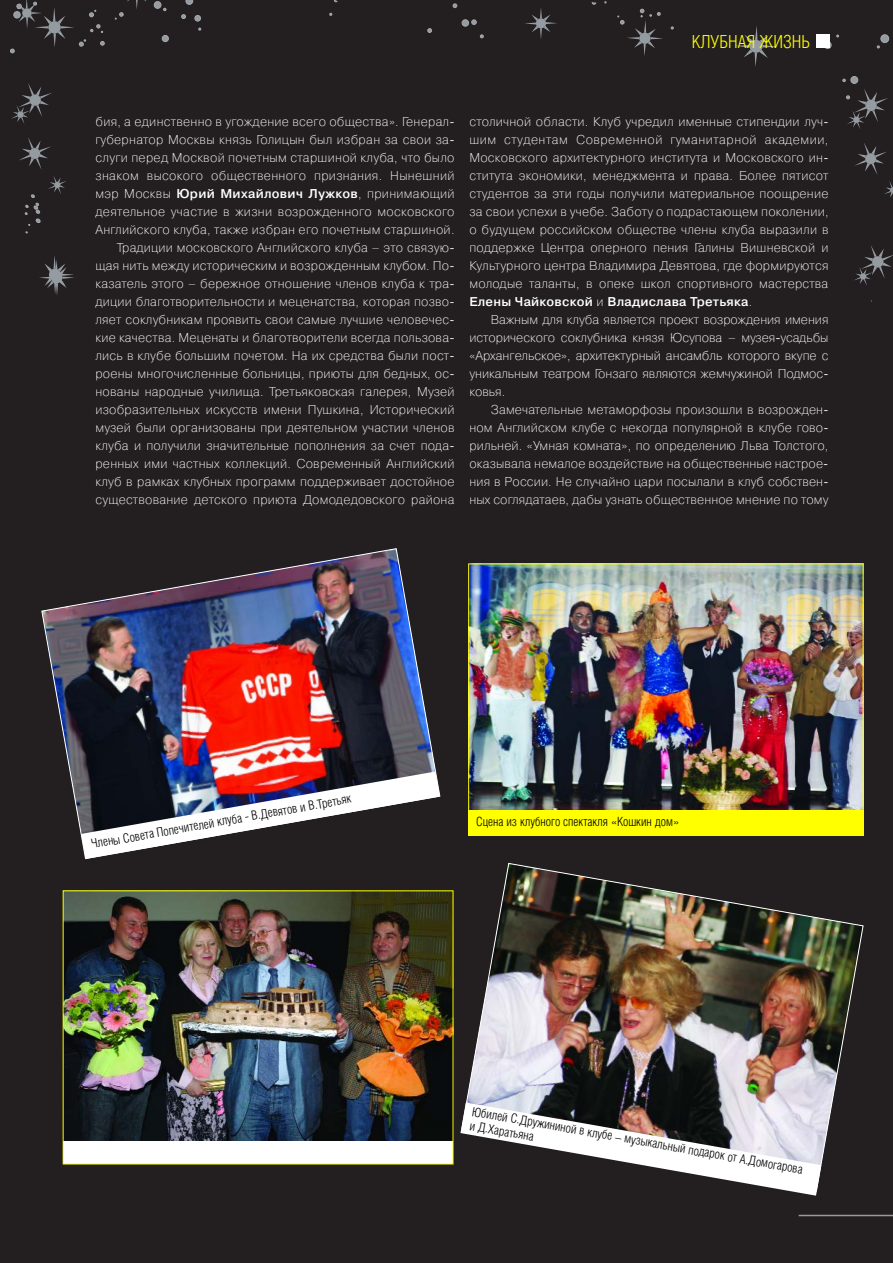
<style>
.page{position:relative;width:893px;height:1263px;background:#fff}
.page>*{position:absolute;margin:0;border:0;box-sizing:border-box;transform-origin:0 0}
.t1{font:300 18px "Helios Cond";color:#ff0}
.t2{font:12.75px/18px "Pragmatica Light C";letter-spacing:.015em;color:#fff;text-align:justify}
.t3{font:300 12.75px/14.2px "Helios Cond";color:#000}
.s1{font-weight:700}
</style>
<div class="page">
<div style="left:0;top:0;width:892px;height:1263px;background:#231f20"></div>
<svg style="left:735px;top:26px;width:42px;height:41px"></svg>
<svg style="left:617px;top:9px;width:46px;height:47px"></svg>
<div style="left:850px;top:76px;width:7px;height:8px;background:#959ca1;border:1px solid #a7a9ac;border-radius:50%"></div>
<div style="left:824px;top:41px;width:7px;height:8px;background:#9da1a5;border:1px solid #a7a9ac;border-radius:50%"></div>
<div style="left:880px;top:35px;width:8px;height:8px;background:#959ca1;border:1px solid #a7a9ac;border-radius:50%"></div>
<svg style="left:186px;top:0;width:7px;height:5px"></svg>
<svg style="left:195px;top:15px;width:6px;height:6px"></svg>
<svg style="left:181px;top:15px;width:5px;height:4px"></svg>
<div style="left:162px;top:35px;width:6px;height:7px;background:#959ca1;border:1px solid #a7a9ac;border-radius:50%"></div>
<div style="left:154px;top:1px;width:7px;height:7px;background:#959ca1;border:1px solid #a7a9ac;border-radius:50%"></div>
<svg style="left:39px;top:256px;width:35px;height:39px"></svg>
<svg style="left:115px;top:0;width:31px;height:19px"></svg>
<svg style="left:10px;top:0;width:94px;height:53px"></svg>
<svg style="left:525px;top:8px;width:32px;height:31px"></svg>
<svg style="left:471px;top:20px;width:5px;height:5px"></svg>
<div style="left:462px;top:20px;width:7px;height:6px;background:#959ca1;border:1px solid #a7a9ac;border-radius:50%"></div>
<svg style="left:453px;top:4px;width:4px;height:4px"></svg>
<svg style="left:427px;top:28px;width:4px;height:5px"></svg>
<svg style="left:854px;top:246px;width:38px;height:40px"></svg>
<svg style="left:19px;top:138px;width:47px;height:87px"></svg>
<svg style="left:11px;top:83px;width:41px;height:41px"></svg>
<svg style="left:884px;top:181px;width:8px;height:16px"></svg>
<svg style="left:855px;top:143px;width:32px;height:32px"></svg>
<svg style="left:846px;top:89px;width:42px;height:40px"></svg>
<img style="left:470px;top:566px;width:391px;height:244px">
<img style="left:41px;top:548px;width:399px;height:288px">
<img style="left:465px;top:863px;width:398px;height:304px">
<div style="left:63px;top:891px;width:390px;height:273px;background:#fff"></div>
<img style="left:65px;top:892px;width:386px;height:248px">
<svg style="left:81px;top:772px;width:358px;height:87px"></svg>
<div style="left:468px;top:810px;width:395px;height:26px;background:#ff0"></div>
<svg style="left:460px;top:1103px;width:361px;height:93px"></svg>
<div style="left:816px;top:34px;width:14px;height:14px;background:#fff"></div>
<hr style="left:798px;top:1215px;width:94px;height:1px;background:#999">
<h1 class="t1" style="left:691px;top:36px;width:120px">КЛУБНАЯ ЖИЗНЬ</h1>
<p class="t2" style="left:95px;top:113px;width:360px;text-align:right">бия, а единственно в угождение всего общества». Генерал&shy;губернатор Москвы князь Голицын был избран за свои за&shy;слуги перед Москвой почетным старшиной клуба, что было знаком высокого общественного признания. Нынешний мэр Москвы <span class="s1">Юрий Михайлович Лужков</span>, принимающий деятельное участие в жизни возрожденного московского Английского клуба, также избран его почетным старшиной.<br>Традиции московского Английского клуба – это связую&shy;щая нить между историческим и возрожденным клубом. По&shy;казатель этого – бережное отношение членов клуба к тра&shy;диции благотворительности и меценатства, которая позво&shy;ляет соклубникам проявить свои самые лучшие человечес&shy;кие качества. Меценаты и благотворители всегда пользова&shy;лись в клубе большим почетом. На их средства были пост&shy;роены многочисленные больницы, приюты для бедных, ос&shy;нованы народные училища. Третьяковская галерея, Музей изобразительных искусств имени Пушкина, Исторический музей были организованы при деятельном участии членов клуба и получили значительные пополнения за счет пода&shy;ренных ими частных коллекций. Современный Английский клуб в рамках клубных программ поддерживает достойное существование детского приюта Домодедовского района</p>
<p class="t2" style="left:469px;top:113px;width:360px">столичной области. Клуб учредил именные стипендии луч&shy;шим студентам Современной гуманитарной академии, Московского архитектурного института и Московского ин&shy;ститута экономики, менеджмента и права. Более пятисот студентов за эти годы получили материальное поощрение за свои успехи в учебе. Заботу о подрастающем поколении, о будущем российском обществе члены клуба выразили в поддержке Центра оперного пения Галины Вишневской и Культурного центра Владимира Девятова, где формируются молодые таланты, в опеке школ спортивного мастерства <span class="s1">Елены Чайковской</span> и <span class="s1">Владислава Третьяка</span>.</p>
<p class="t2" style="left:469px;top:311px;width:360px;text-indent:21px">Важным для клуба является проект возрождения имения исторического соклубника князя Юсупова – музея-усадьбы «Архангельское», архитектурный ансамбль которого вкупе с уникальным театром Гонзаго являются жемчужиной Подмос&shy;ковья.</p>
<p class="t2" style="left:469px;top:401px;width:360px;text-indent:21px">Замечательные метаморфозы произошли в возрожден&shy;ном Английском клубе с некогда популярной в клубе гово&shy;рильней. «Умная комната», по определению Льва Толстого, оказывала немалое воздействие на общественные настрое&shy;ния в России. Не случайно цари посылали в клуб собствен&shy;ных соглядатаев, дабы узнать общественное мнение по тому</p>
<p class="t3" style="left:91px;top:840px;width:265px;rotate:-10deg">Члены Совета Попечителей клуба - В.Девятов и В.Третьяк</p>
<p class="t3" style="left:476px;top:818px;width:204px">Сцена из клубного спектакля «Кошкин дом»</p>
<p class="t3" style="left:473px;top:1107px;width:337px;rotate:10deg">Юбилей С.Дружининой в клубе – музыкальный подарок от А.Домогарова и Д.Харатьяна</p>
</div>
